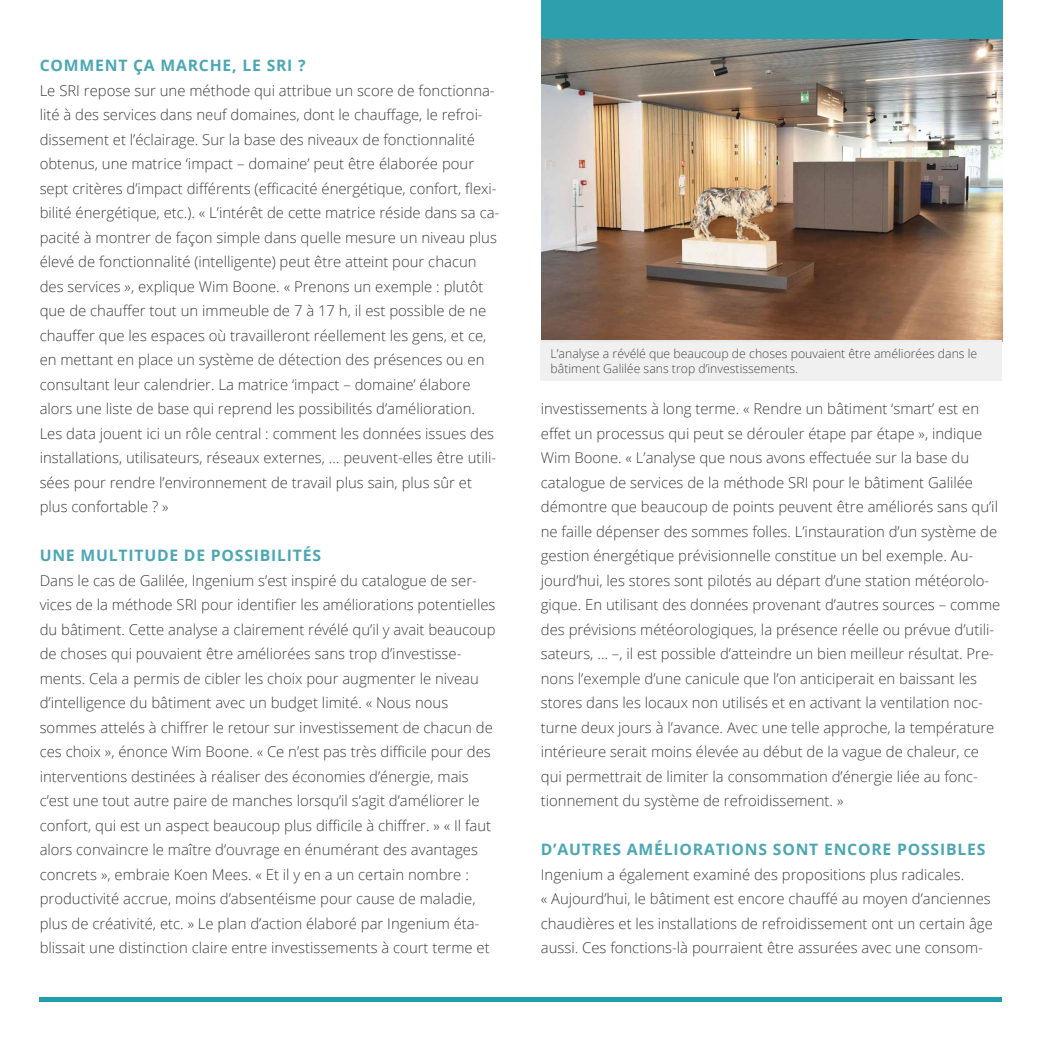
<style>
.page{position:relative;width:1042px;height:1042px;background:#fff}
.page>*{position:absolute;margin:0;border:0;box-sizing:border-box;transform-origin:0 0}
.t1{font:700 15.75px "Open Sans";letter-spacing:.05em;color:#4ba7b3}
.t2{font:300 14.88px/24.5px "Open Sans";color:#3c3c3b}
.t3{font:300 12.25px/14.7px "Open Sans";color:#3c3c3b}
</style>
<div class="page">
<div style="left:40px;top:997px;width:962px;height:5px;background:#209eab"></div>
<div style="left:541px;top:0;width:461px;height:40px;background:#2ca0ac"></div>
<img style="left:541px;top:40px;width:461px;height:301px">
<div style="left:541px;top:341px;width:461px;height:40px;background:#f0f0f0"></div>
<p class="t1" style="left:40px;top:54px;width:267px">COMMENT ÇA MARCHE, LE SRI ?</p>
<p class="t2" style="left:40px;top:78px;width:461px">Le SRI repose sur une méthode qui attribue un score de fonctionna&shy;lité à des services dans neuf domaines, dont le chauffage, le refroi&shy;dissement et l’éclairage. Sur la base des niveaux de fonctionnalité obtenus, une matrice ‘impact – domaine’ peut être élaborée pour sept critères d’impact différents (efficacité énergétique, confort, flexi&shy;bilité énergétique, etc.). « L’intérêt de cette matrice réside dans sa ca&shy;pacité à montrer de façon simple dans quelle mesure un niveau plus élevé de fonctionnalité (intelligente) peut être atteint pour chacun des services », explique Wim Boone. « Prenons un exemple : plutôt que de chauffer tout un immeuble de 7 à 17 h, il est possible de ne chauffer que les espaces où travailleront réellement les gens, et ce, en mettant en place un système de détection des présences ou en consultant leur calendrier. La matrice ‘impact – domaine’ élabore alors une liste de base qui reprend les possibilités d’amélioration.<br>Les data jouent ici un rôle central : comment les données issues des installations, utilisateurs, réseaux externes, … peuvent-elles être utili&shy;sées pour rendre l’environnement de travail plus sain, plus sûr et plus confortable ? »</p>
<p class="t1" style="left:40px;top:544px;width:283px">UNE MULTITUDE DE POSSIBILITÉS</p>
<p class="t2" style="left:40px;top:568px;width:457px">Dans le cas de Galilée, Ingenium s’est inspiré du catalogue de ser&shy;vices de la méthode SRI pour identifier les améliorations potentielles du bâtiment. Cette analyse a clairement révélé qu’il y avait beaucoup de choses qui pouvaient être améliorées sans trop d’investisse&shy;ments. Cela a permis de cibler les choix pour augmenter le niveau d’intelligence du bâtiment avec un budget limité. « Nous nous sommes attelés à chiffrer le retour sur investissement de chacun de ces choix », énonce Wim Boone. « Ce n’est pas très difficile pour des interventions destinées à réaliser des économies d’énergie, mais c’est une tout autre paire de manches lorsqu’il s’agit d’améliorer le confort, qui est un aspect beaucoup plus difficile à chiffrer. » « Il faut alors convaincre le maître d’ouvrage en énumérant des avantages concrets », embraie Koen Mees. « Et il y en a un certain nombre : productivité accrue, moins d’absentéisme pour cause de maladie, plus de créativité, etc. » Le plan d’action élaboré par Ingenium éta&shy;blissait une distinction claire entre investissements à court terme et</p>
<p class="t3" style="left:550px;top:346px;width:428px">L’analyse a révélé que beaucoup de choses pouvaient être améliorées dans le bâtiment Galilée sans trop d’investissements.</p>
<p class="t2" style="left:541px;top:396px;width:461px">investissements à long terme. « Rendre un bâtiment ‘smart’ est en effet un processus qui peut se dérouler étape par étape », indique Wim Boone. « L’analyse que nous avons effectuée sur la base du catalogue de services de la méthode SRI pour le bâtiment Galilée démontre que beaucoup de points peuvent être améliorés sans qu’il ne faille dépenser des sommes folles. L’instauration d’un système de gestion énergétique prévisionnelle constitue un bel exemple. Au&shy;jourd’hui, les stores sont pilotés au départ d’une station météorolo&shy;gique. En utilisant des données provenant d’autres sources – comme des prévisions météorologiques, la présence réelle ou prévue d’utili&shy;sateurs, … –, il est possible d’atteindre un bien meilleur résultat. Pre&shy;nons l’exemple d’une canicule que l’on anticiperait en baissant les stores dans les locaux non utilisés et en activant la ventilation noc&shy;turne deux jours à l’avance. Avec une telle approche, la température intérieure serait moins élevée au début de la vague de chaleur, ce qui permettrait de limiter la consommation d’énergie liée au fonc&shy;tionnement du système de refroidissement. »</p>
<p class="t1" style="left:541px;top:838px;width:446px">D’AUTRES AMÉLIORATIONS SONT ENCORE POSSIBLES</p>
<p class="t2" style="left:541px;top:862px;width:453px">Ingenium a également examiné des propositions plus radicales.<br>« Aujourd’hui, le bâtiment est encore chauffé au moyen d’anciennes chaudières et les installations de refroidissement ont un certain âge aussi. Ces fonctions-là pourraient être assurées avec une consom-</p>
</div>
